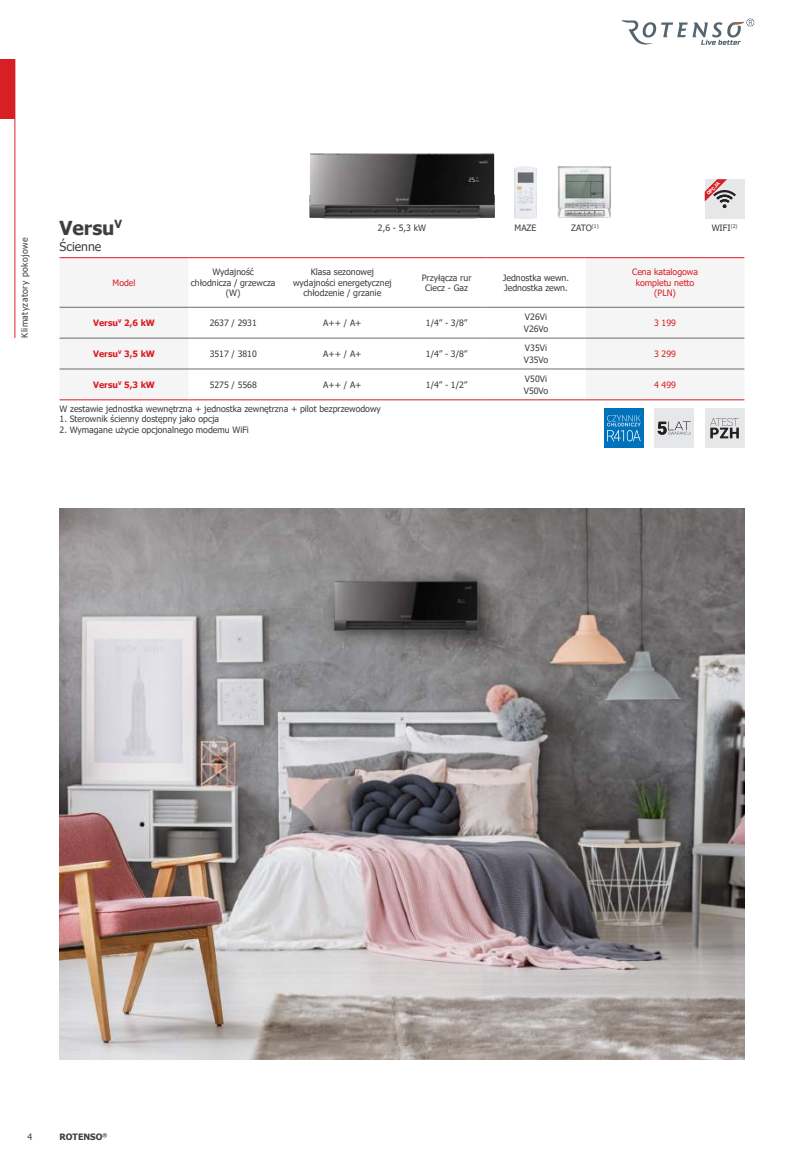
<style>
.page{position:relative;width:804px;height:1166px;background:#fff}
.page>*{position:absolute;margin:0;border:0;box-sizing:border-box;transform-origin:0 0}
.t1{font:700 19.25px "Tahoma";color:#3e3e3f}
.t2{font:12.25px "Tahoma";color:#3e3e3f}
.t3{font:8.75px/10.5px "Tahoma";color:#3e3e3f}
.t4{font:8.75px/10.5px "Tahoma";color:#d91f26;text-align:center}
.t5{font:700 8.75px "Tahoma";color:#d91f26}
.t6{font:8.75px "Tahoma";letter-spacing:.05em;color:#3e3e3f}
.t7{font:700 8.75px "Tahoma";color:#3e3e3f}
.t8{font:900 4.9px "Roboto";color:#fff}
</style>
<div class="page">
<hr style="left:14px;top:59px;width:1px;height:279px;background:#d91f26">
<div style="left:0;top:59px;width:15px;height:60px;background:#d91f26"></div>
<svg style="left:621px;top:19px;width:133px;height:26px"></svg>
<img style="left:515px;top:166px;width:21px;height:52px">
<img style="left:557px;top:166px;width:55px;height:51px">
<div style="left:703px;top:178px;width:42px;height:42px;background:#e6e7e9"></div>
<svg style="left:704px;top:179px;width:32px;height:29px"></svg>
<svg style="left:60px;top:258px;width:684px;height:111px"></svg>
<hr style="left:60px;top:257px;width:129px;height:1px;background:#d91f26">
<hr style="left:189px;top:257px;width:89px;height:1px;background:#d91f26">
<hr style="left:278px;top:257px;width:129px;height:1px;background:#d91f26">
<hr style="left:407px;top:257px;width:79px;height:1px;background:#d91f26">
<hr style="left:486px;top:257px;width:99px;height:1px;background:#d91f26">
<hr style="left:585px;top:257px;width:159px;height:1px;background:#d91f26">
<hr style="left:60px;top:399px;width:129px;height:1px;background:#d91f26">
<hr style="left:189px;top:399px;width:89px;height:1px;background:#d91f26">
<hr style="left:278px;top:399px;width:129px;height:1px;background:#d91f26">
<hr style="left:407px;top:399px;width:79px;height:1px;background:#d91f26">
<hr style="left:486px;top:399px;width:99px;height:1px;background:#d91f26">
<hr style="left:585px;top:399px;width:159px;height:1px;background:#d91f26">
<hr style="left:60px;top:307px;width:129px;height:1px;background:#6c6d70">
<hr style="left:189px;top:307px;width:89px;height:1px;background:#6c6d70">
<hr style="left:278px;top:307px;width:129px;height:1px;background:#6c6d70">
<hr style="left:407px;top:307px;width:79px;height:1px;background:#6c6d70">
<hr style="left:486px;top:307px;width:99px;height:1px;background:#6c6d70">
<hr style="left:585px;top:307px;width:159px;height:1px;background:#6c6d70">
<hr style="left:60px;top:338px;width:129px;height:1px;background:#6c6d70">
<hr style="left:189px;top:338px;width:89px;height:1px;background:#6c6d70">
<hr style="left:278px;top:338px;width:129px;height:1px;background:#6c6d70">
<hr style="left:407px;top:338px;width:79px;height:1px;background:#6c6d70">
<hr style="left:486px;top:338px;width:99px;height:1px;background:#6c6d70">
<hr style="left:585px;top:338px;width:159px;height:1px;background:#6c6d70">
<hr style="left:60px;top:369px;width:129px;height:1px;background:#6c6d70">
<hr style="left:189px;top:369px;width:89px;height:1px;background:#6c6d70">
<hr style="left:278px;top:369px;width:129px;height:1px;background:#6c6d70">
<hr style="left:407px;top:369px;width:79px;height:1px;background:#6c6d70">
<hr style="left:486px;top:369px;width:99px;height:1px;background:#6c6d70">
<hr style="left:585px;top:369px;width:159px;height:1px;background:#6c6d70">
<div style="left:704px;top:408px;width:40px;height:40px;background:#e6e7e9"></div>
<svg style="left:710px;top:418px;width:29px;height:20px"></svg>
<div style="left:654px;top:408px;width:40px;height:40px;background:#e6e7e9"></div>
<svg style="left:657px;top:422px;width:33px;height:13px"></svg>
<img style="left:309px;top:154px;width:185px;height:64px">
<div style="left:604px;top:408px;width:39px;height:40px;background:#0072bc"></div>
<svg style="left:607px;top:415px;width:33px;height:26px"></svg>
<img style="left:60px;top:508px;width:684px;height:551px">
<p class="t6" style="left:19px;top:338px;width:102px;rotate:-90deg">Klimatyzatory pokojowe</p>
<h1 class="t1" style="left:60px;top:214px;width:64px">Versu<sup>V</sup></h1>
<h2 class="t2" style="left:60px;top:239px;width:43px">Ścienne</h2>
<p class="t3" style="left:378px;top:223px;width:50px">2,6 - 5,3 kW</p>
<p class="t3" style="left:571px;top:223px;width:29px">ZATO<sup>(1)</sup></p>
<p class="t3" style="left:514px;top:223px;width:23px">MAZE</p>
<p class="t4" style="left:113px;top:278px;width:24px">Model</p>
<p class="t3" style="left:191px;top:267px;width:86px;text-align:center">Wydajność<br>chłodnicza / grzewcza (W)</p>
<p class="t3" style="left:293px;top:267px;width:100px;text-align:center">Klasa sezonowej wydajności energetycznej chłodzenie / grzanie</p>
<p class="t3" style="left:422px;top:273px;width:51px;text-align:center">Przyłącza rur<br>Ciecz - Gaz</p>
<p class="t3" style="left:503px;top:273px;width:68px">Jednostka wewn.<br>Jednostka zewn.</p>
<p class="t4" style="left:632px;top:267px;width:67px">Cena katalogowa kompletu netto (PLN)</p>
<p class="t5" style="left:93px;top:317px;width:63px">Versu<sup>V</sup> 2,6 kW</p>
<p class="t3" style="left:210px;top:318px;width:49px">2637 / 2931</p>
<p class="t3" style="left:323px;top:318px;width:40px">A++ / A+</p>
<p class="t3" style="left:426px;top:318px;width:43px">1/4” - 3/8”</p>
<p class="t3" style="left:524px;top:311px;width:26px;line-height:12.2px">V26Vi<br>V26Vo</p>
<p class="t4" style="left:654px;top:318px;width:23px">3 199</p>
<p class="t5" style="left:93px;top:348px;width:63px">Versu<sup>V</sup> 3,5 kW</p>
<p class="t3" style="left:210px;top:349px;width:49px">3517 / 3810</p>
<p class="t3" style="left:323px;top:349px;width:40px">A++ / A+</p>
<p class="t3" style="left:426px;top:349px;width:43px">1/4” - 3/8”</p>
<p class="t3" style="left:524px;top:342px;width:26px;line-height:12.2px">V35Vi<br>V35Vo</p>
<p class="t4" style="left:654px;top:349px;width:23px">3 299</p>
<p class="t5" style="left:93px;top:378px;width:63px">Versu<sup>V</sup> 5,3 kW</p>
<p class="t3" style="left:210px;top:380px;width:49px">5275 / 5568</p>
<p class="t3" style="left:323px;top:380px;width:40px">A++ / A+</p>
<p class="t3" style="left:426px;top:380px;width:43px">1/4” - 1/2”</p>
<p class="t3" style="left:524px;top:373px;width:26px;line-height:12.2px">V50Vi<br>V50Vo</p>
<p class="t4" style="left:654px;top:380px;width:23px">4 499</p>
<p class="t3" style="left:60px;top:404px;width:323px">W zestawie jednostka wewnętrzna + jednostka zewnętrzna + pilot bezprzewodowy</p>
<p class="t3" style="left:60px;top:414px;width:161px">1. Sterownik ścienny dostępny jako opcja</p>
<p class="t3" style="left:60px;top:425px;width:191px">2. Wymagane użycie opcjonalnego modemu WiFi</p>
<p class="t8" style="left:705px;top:192px;width:18px;rotate:-45deg">OPCJA</p>
<p class="t3" style="left:711px;top:223px;width:27px">WIFI<sup>(2)</sup></p>
<p class="t3" style="left:27px;top:1131px;width:6px">4</p>
<p class="t7" style="left:60px;top:1130px;width:49px">ROTENSO<sup>®</sup></p>
</div>
